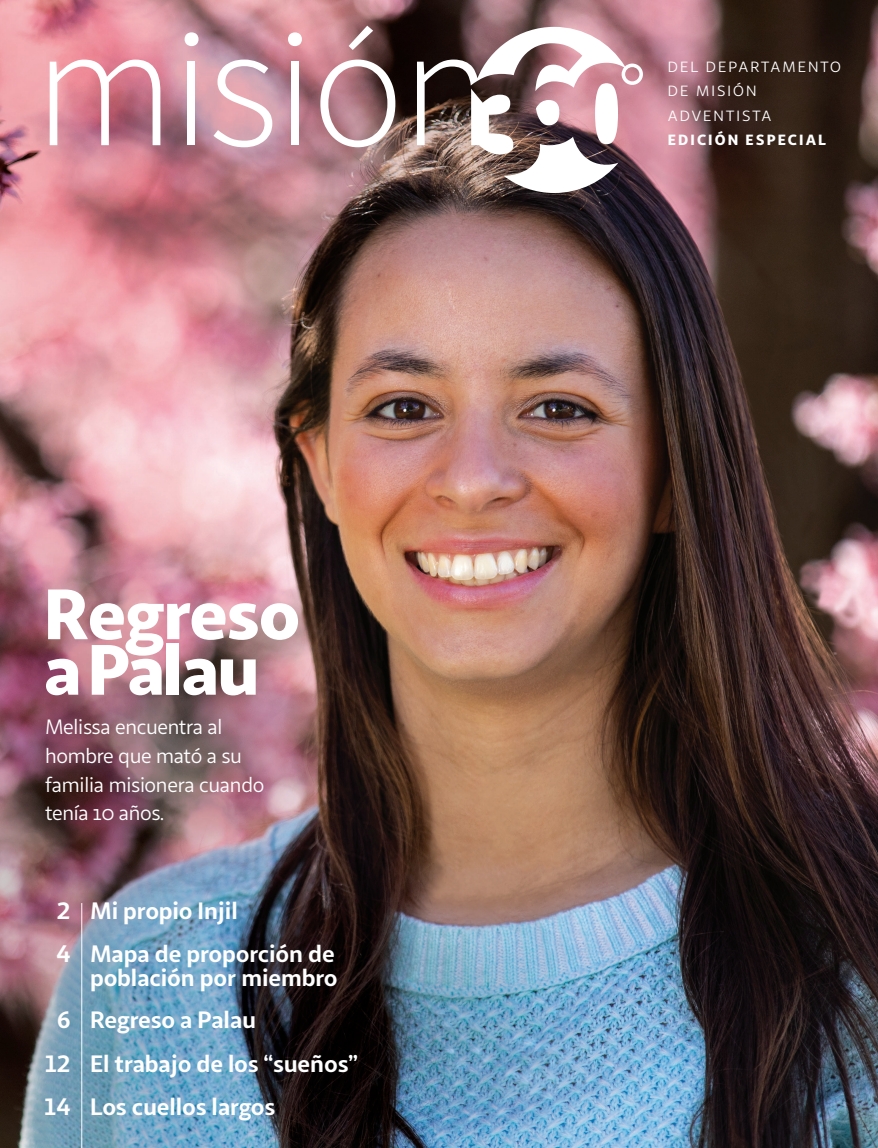
<style>
.page{position:relative;width:878px;height:1148px;background:#fff}
.page>*{position:absolute;margin:0;border:0;box-sizing:border-box;transform-origin:0 0}
.t1{font:900 72px/55.5px "Sana Sans";letter-spacing:-.025em;color:#fff}
.t2{font:700 24px/43.2px "Sana Sans";letter-spacing:-.01em;color:#fff}
.t3{font:21px/28.5px "Sana Sans";letter-spacing:-.015em;color:#fff}
.t4{font:15px/24.3px "Sana Sans";letter-spacing:.14em;color:#fff}
.t5{font:900 15px "Sana Sans";letter-spacing:.14em;color:#fff}
</style>
<div class="page">
<img style="left:0;top:0;width:878px;height:1148px">
<hr style="left:81px;top:903px;width:1px;height:245px;background:#fff">
<svg style="left:50px;top:60px;width:110px;height:85px"></svg>
<svg style="left:184px;top:32px;width:14px;height:14px"></svg>
<div style="left:187px;top:62px;width:8px;height:83px;background:#fff"></div>
<svg style="left:213px;top:60px;width:59px;height:87px"></svg>
<svg style="left:288px;top:32px;width:14px;height:14px"></svg>
<div style="left:291px;top:62px;width:7px;height:83px;background:#fff"></div>
<svg style="left:320px;top:60px;width:75px;height:87px"></svg>
<svg style="left:348px;top:26px;width:25px;height:24px"></svg>
<img style="left:417px;top:27px;width:226px;height:166px">
<h1 class="t1" style="left:44px;top:585px;width:258px">Regreso a Palau</h1>
<p class="t3" style="left:45px;top:713px;width:221px">Melissa encuentra al hombre que mató a su familia misionera cuando tenía 10 años.</p>
<p class="t2" style="left:56px;top:889px;width:280px">2 Mi propio Injil<br>4 Mapa de proporción de</p>
<p class="t2" style="left:90px;top:956px;width:249px">población por miembro</p>
<p class="t2" style="left:57px;top:998px;width:201px">6 Regreso a Palau</p>
<p class="t2" style="left:45px;top:1041px;width:314px">12 El trabajo de los “sueños”</p>
<p class="t2" style="left:45px;top:1084px;width:232px">14 Los cuellos largos</p>
<p class="t4" style="left:667px;top:55px;width:175px">DEL DEPARTAMENTO<br>DE MISIÓN<br>ADVENTISTA</p>
<p class="t5" style="left:667px;top:130px;width:160px">EDICIÓN ESPECIAL</p>
</div>
